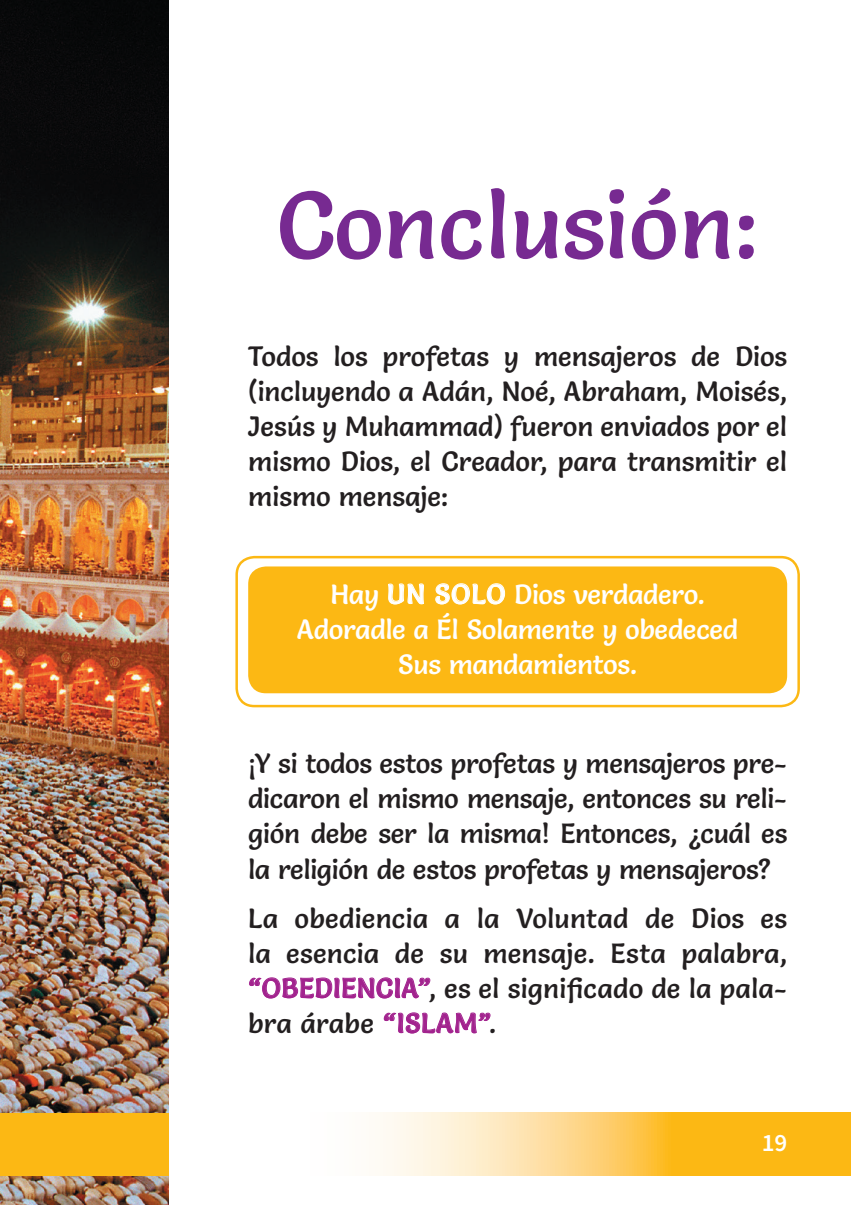
<style>
.page{position:relative;width:851px;height:1205px;background:#fff}
.page>*{position:absolute;margin:0;border:0;box-sizing:border-box;transform-origin:0 0}
.t1{font:93.75px "Salsa";color:#772a91}
.Texto_FINAL{font:27.5px/35px "Salsa";color:#231f20;text-align:justify}
.Texto_FINAL-2{font:27.5px "Salsa";letter-spacing:-.01em;color:#fff}
.t2{font:600 25px "Source Sans Pro";color:#fff}
.s1{color:#a2238e}
</style>
<div class="page">
<svg style="left:380px;top:1113px;width:470px;height:62px;background:#fdd06c"></svg>
<img style="left:0;top:0;width:168px;height:1205px">
<svg style="left:249px;top:977px;width:182px;height:22px"></svg>
<svg style="left:383px;top:1012px;width:108px;height:22px"></svg>
<div style="left:248px;top:566px;width:539px;height:127px;background:#fcb814;border-radius:18px"></div>
<svg style="left:388px;top:583px;width:36px;height:22px"></svg>
<svg style="left:435px;top:583px;width:70px;height:22px"></svg>
<div style="left:235px;top:556px;width:564px;height:151px;border:2px solid #fcb814;border-radius:18px"></div>
<div style="left:0;top:1113px;width:168px;height:62px;background:#fcb814"></div>
<p class="t1" style="left:278px;top:167px;width:482px">Conclusión:</p>
<p class="Texto_FINAL" style="left:248px;top:339px;width:540px">Todos los profetas y mensajeros de Dios (incluyendo a Adán, Noé, Abraham, Moisés, Jesús y Muhammad) fueron enviados por el mismo Dios, el Creador, para transmitir el mismo mensaje:</p>
<p class="Texto_FINAL-2" style="left:330px;top:577px;width:376px">Hay UN SOLO Dios verdadero.</p>
<p class="Texto_FINAL-2" style="left:297px;top:612px;width:443px">Adoradle a Él Solamente y obedeced</p>
<p class="Texto_FINAL-2" style="left:398px;top:647px;width:240px">Sus mandamientos.</p>
<p class="Texto_FINAL" style="left:248px;top:746px;width:540px">¡Y si todos estos profetas y mensajeros pre&shy;dicaron el mismo mensaje, entonces su reli&shy;gión debe ser la misma! Entonces, ¿cuál es la religión de estos profetas y mensajeros?</p>
<p class="Texto_FINAL" style="left:248px;top:900px;width:540px">La obediencia a la Voluntad de Dios es la esencia de su mensaje. Esta palabra, <span class="s1">“OBEDIENCIA”</span>, es el significado de la pala&shy;bra árabe <span class="s1">“ISLAM”</span>.</p>
<p class="t2" style="left:761px;top:1126px;width:27px">19</p>
</div>
